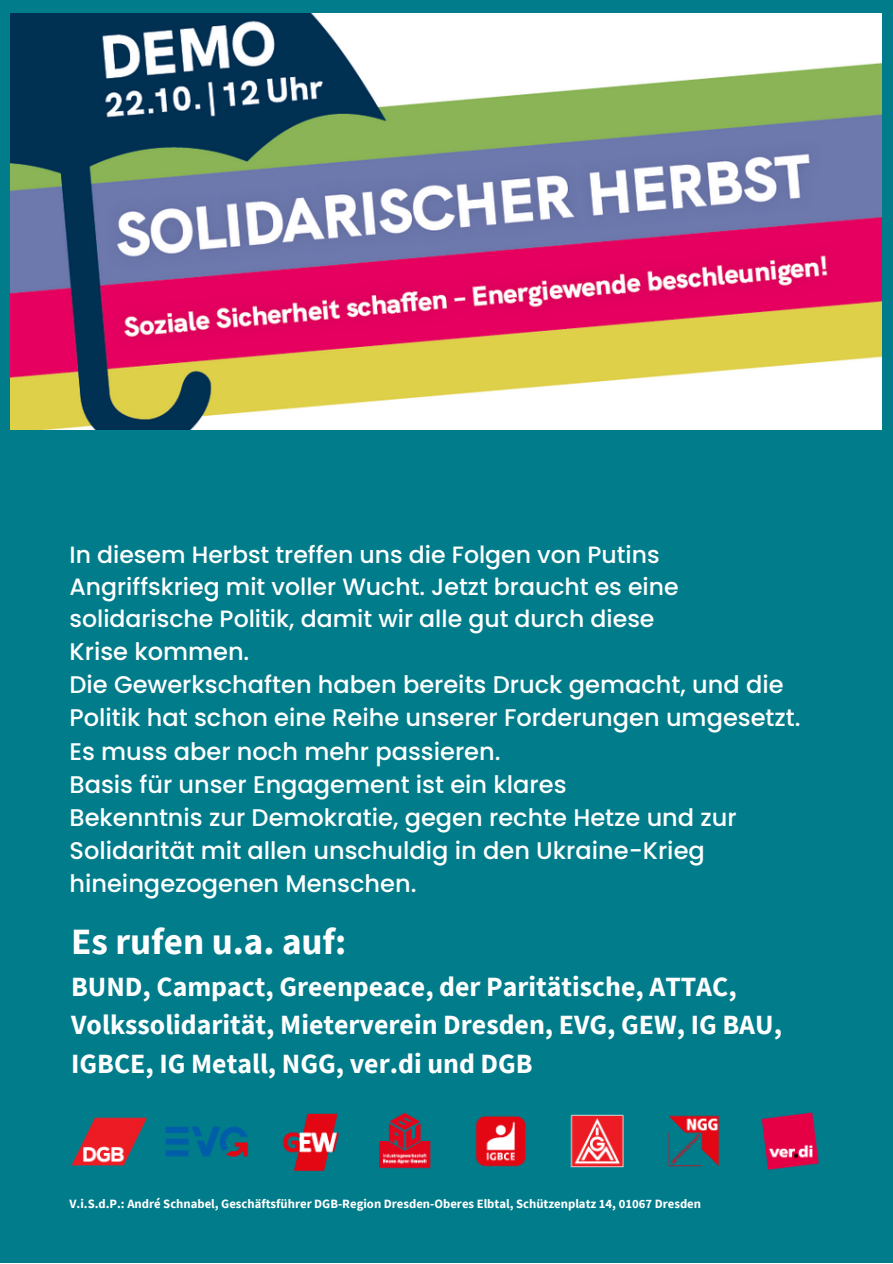
<style>
.page{position:relative;width:893px;height:1264px;background:#fff}
.page>*{position:absolute;margin:0;border:0;box-sizing:border-box;transform-origin:0 0}
.t1{font:700 37.05px "Source Sans Pro";color:#fff}
.t2{font:700 27.75px/38.7px "Source Sans Pro";color:#fff}
.t3{font:500 24.15px/33px "Poppins";color:#fff}
.t4{font:500 23.55px/32px "Poppins";color:#fff}
.t5{font:700 12.75px "Source Sans Pro";color:#fff}
</style>
<div class="page">
<div style="left:0;top:0;width:892px;height:1262px;background:#007c8a"></div>
<img style="left:11px;top:13px;width:870px;height:416px">
<img style="left:71px;top:1112px;width:749px;height:60px">
<p class="t4" style="left:69px;top:539px;width:610px">In diesem Herbst treffen uns die Folgen von Putins<br>Angriffskrieg mit voller Wucht. Jetzt braucht es eine solidarische Politik, damit wir alle gut durch diese</p>
<p class="t3" style="left:69px;top:635px;width:732px">Krise kommen.<br>Die Gewerkschaften haben bereits Druck gemacht, und die Politik hat schon eine Reihe unserer Forderungen umgesetzt.<br>Es muss aber noch mehr passieren.<br>Basis für unser Engagement ist ein klares<br>Bekenntnis zur Demokratie, gegen rechte Hetze und zur Solidarität mit allen unschuldig in den Ukraine-Krieg hineingezogenen Menschen.</p>
<h1 class="t1" style="left:71px;top:917px;width:277px">Es rufen u.a. auf:</h1>
<p class="t2" style="left:71px;top:966px;width:712px">BUND, Campact, Greenpeace, der Paritätische, ATTAC,<br>Volkssolidarität, Mieterverein Dresden, EVG, GEW, IG BAU,<br>IGBCE, IG Metall, NGG, ver.di und DGB</p>
<p class="t5" style="left:69px;top:1195px;width:633px">V.i.S.d.P.: André Schnabel, Geschäftsführer DGB-Region Dresden-Oberes Elbtal, Schützenplatz 14, 01067 Dresden</p>
</div>
